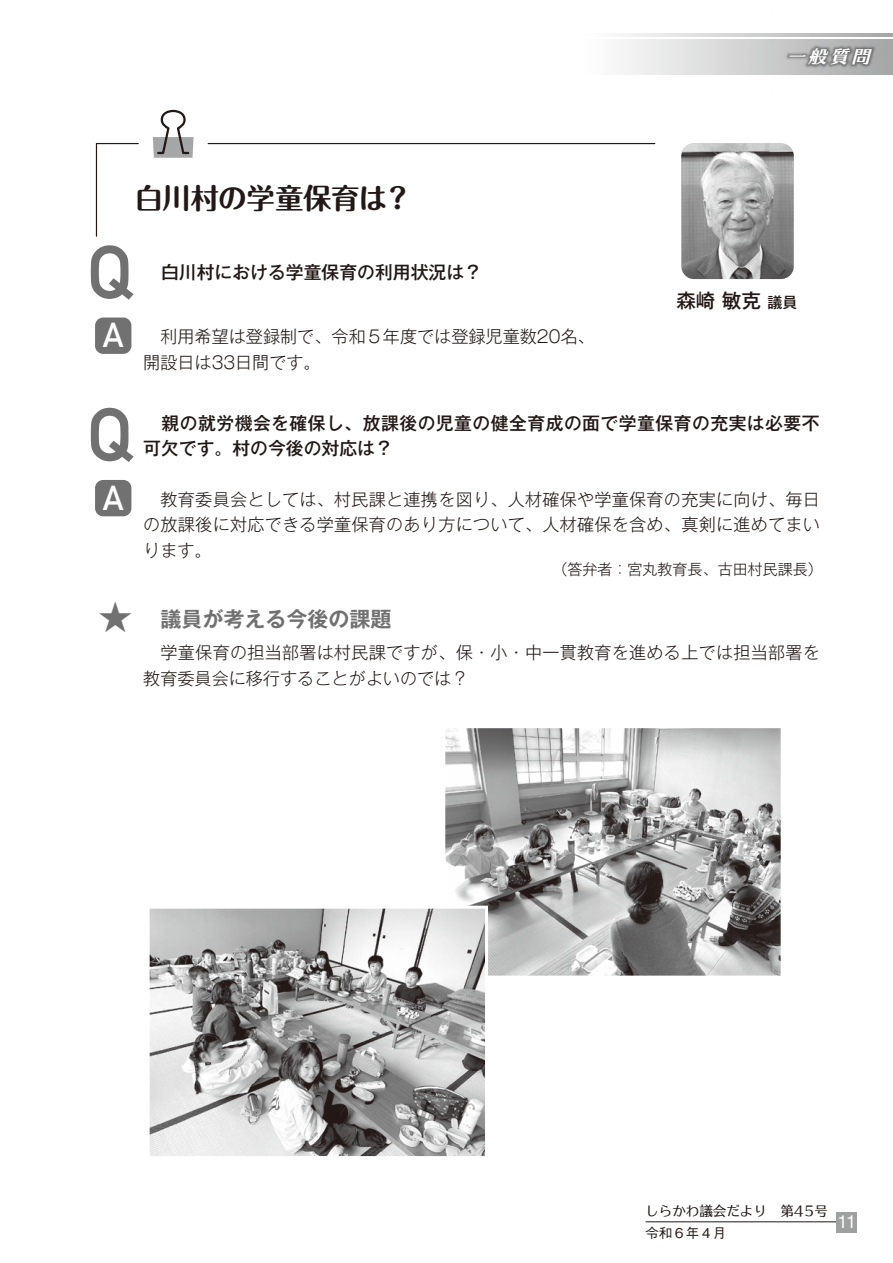
<style>
.page{position:relative;width:893px;height:1263px;background:#fff}
.page>*{position:absolute;margin:0;border:0;box-sizing:border-box;transform-origin:0 0}
.t1{font:700 74.1px "DIN Alternate";color:#727171}
.t2{font:34.5px "Koz Go Pr 6 N";color:#727171}
.t3{font:700 34.2px "DIN Alternate";color:#fff}
.t4{font:700 28.5px "Maru Fo Pro";letter-spacing:-.02em;color:#221815}
.t5{font:700 21px "Gothic MB101 Pro De";color:#727171}
.t6{font:500 19.5px "Gothic MB101 Pro";color:#221815}
.t7{font:18px "Helvetica Neue";color:#fff}
.t8{font:500 17.85px/25.5px "Gothic MB101 Pro";letter-spacing:.025em;color:#221815}
.t9{font:500 17.85px "Gothic MB101 Pro";color:#221815}
.t10{font:italic 17.4px "UD Typos 515 Std";color:#fff;scale:1.04 1}
.t11{font:300 17.1px/25.5px "Gothic MB101 Pro";letter-spacing:.015em;color:#221815}
.t12{font:300 15px "Gothic MB101 Pro";color:#221815}
.t13{font:13.5px "UD Typos 510 Std";color:#221815}
.t14{font:500 13.5px "Gothic BBB Pro";color:#221815}
.s1{font-size:15px}
</style>
<div class="page">
<div style="left:95px;top:317px;width:36px;height:37px;background:#727171;border-radius:8px"></div>
<div style="left:95px;top:480px;width:36px;height:36px;background:#727171;border-radius:8px"></div>
<img style="left:681px;top:143px;width:113px;height:136px">
<svg style="left:153px;top:109px;width:41px;height:49px"></svg>
<hr style="left:208px;top:143px;width:447px;height:1px;background:#221815">
<svg style="left:95px;top:143px;width:44px;height:94px"></svg>
<img style="left:446px;top:729px;width:334px;height:245px">
<div style="left:442px;top:725px;width:342px;height:253px;border:3px solid #fff"></div>
<img style="left:151px;top:910px;width:333px;height:245px">
<div style="left:147px;top:906px;width:341px;height:253px;border:3px solid #fff"></div>
<hr style="left:646px;top:1221px;width:198px;height:1px;background:#221815">
<div style="left:836px;top:1212px;width:21px;height:20px;background:#9fa0a0"></div>
<svg style="left:623px;top:39px;width:106px;height:35px"></svg>
<svg style="left:623px;top:33px;width:106px;height:3px"></svg>
<img style="left:729px;top:33px;width:164px;height:42px">
<h3 class="t4" style="left:135px;top:176px;width:279px">白川村の学童保育は？</h3>
<h1 class="t1" style="left:87px;top:216px;width:47px">Q</h1>
<h3 class="t3" style="left:103px;top:309px;width:22px">A</h3>
<p class="t9" style="left:143px;top:257px;width:340px">　白川村における学童保育の利用状況は？</p>
<p class="t11" style="left:143px;top:322px;width:453px">　利用希望は登録制で、令和５年度では登録児童数20名、開設日は33日間です。</p>
<p class="t10" style="left:787px;top:42px;width:88px">一般質問</p>
<p class="t6" style="left:676px;top:284px;width:122px">森崎 敏克 <span class="s1">議員</span></p>
<h1 class="t1" style="left:87px;top:378px;width:47px">Q</h1>
<p class="t8" style="left:143px;top:408px;width:678px">　親の就労機会を確保し、放課後の児童の健全育成の面で学童保育の充実は必要不可欠です。村の今後の対応は？</p>
<p class="t11" style="left:143px;top:484px;width:678px;text-align:justify">　教育委員会としては、村民課と連携を図り、人材確保や学童保育の充実に向け、毎日の放課後に対応できる学童保育のあり方について、人材確保を含め、真剣に進めてまいります。</p>
<h3 class="t3" style="left:103px;top:472px;width:22px">A</h3>
<h2 class="t2" style="left:98px;top:597px;width:36px">★</h2>
<p class="t12" style="left:552px;top:557px;width:272px">（答弁者：宮丸教育長、古田村民課長）</p>
<p class="t5" style="left:160px;top:602px;width:233px">議員が考える今後の課題</p>
<p class="t11" style="left:143px;top:638px;width:678px">　学童保育の担当部署は村民課ですが、保・小・中一貫教育を進める上では担当部署を教育委員会に移行することがよいのでは？</p>
<p class="t13" style="left:645px;top:1199px;width:184px">しらかわ議会だより　第45号</p>
<p class="t14" style="left:645px;top:1222px;width:82px">令和６年４月</p>
<p class="t7" style="left:837px;top:1209px;width:20px">11</p>
</div>
